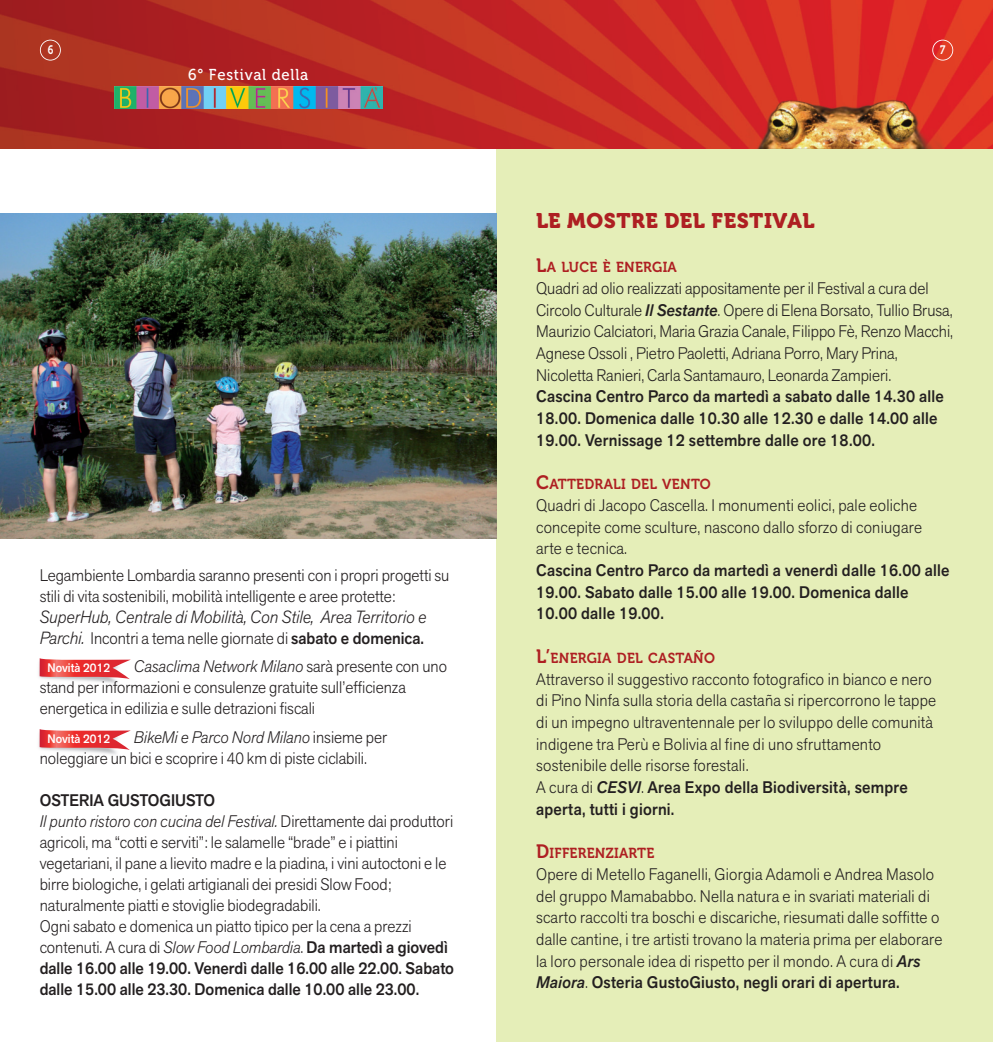
<style>
.page{position:relative;width:993px;height:1042px;background:#fff}
.page>*{position:absolute;margin:0;border:0;box-sizing:border-box;transform-origin:0 0}
.t1{font:21px "Museo 900";letter-spacing:.025em;color:#ae1f22}
.t2{font:italic 300 17.5px "Akzid Grtsk Next";color:#231f20;scale:.95 1}
.t3{font:300 16.62px/21.7px "Akzid Grtsk Next";color:#231f20;scale:.95 1}
.t4{font:500 16.62px/21.7px "Akzid Grtsk Next";letter-spacing:.015em;color:#231f20;scale:.95 1}
.t5{font:15.75px "Museo 500";letter-spacing:.05em;color:#fff;scale:.95 1}
.t6{font:14.35px "Museo 700";letter-spacing:.02em;color:#ae1f22;scale:.95 1}
.t7{font:500 12.25px "Akzid Grtsk Next";color:#fff;scale:.95 1}
.t8{font:12.25px "Museo 700";color:#fff;scale:.8 1}
.s1{font-style:italic;font-size:17.5px}
.s2{font-weight:500}
.s3{font-style:italic}
.s4{font-size:19.25px}
.s5{font-family:"Akzid Grtsk Next Med It";font-weight:400}
</style>
<div class="page">
<img style="left:38px;top:658px;width:92px;height:26px">
<svg style="left:40px;top:658px;width:91px;height:21px;background:#e96768"></svg>
<img style="left:38px;top:729px;width:79px;height:26px">
<svg style="left:40px;top:729px;width:91px;height:21px;background:#e96667"></svg>
<div style="left:496px;top:146px;width:496px;height:896px;background:#e5eeb8"></div>
<img style="left:0;top:0;width:992px;height:148px">
<div style="left:40px;top:40px;width:21px;height:21px;border:2px solid #fff;border-radius:50%"></div>
<div style="left:932px;top:40px;width:20px;height:21px;border:2px solid #fff;border-radius:50%"></div>
<img style="left:114px;top:86px;width:268px;height:23px">
<img style="left:0;top:213px;width:496px;height:326px">
<p class="t8" style="left:48px;top:42px;width:9px">6</p>
<p class="t8" style="left:939px;top:42px;width:8px">7</p>
<p class="t5" style="left:188px;top:69px;width:128px">6° Festival della</p>
<p class="t3" style="left:40px;top:566px;width:432px;line-height:21px">Legambiente Lombardia saranno presenti con i propri progetti su stili di vita sostenibili, mobilità intelligente e aree protette:</p>
<p class="t2" style="left:40px;top:610px;width:408px">SuperHub, Centrale di Mobilità, Con Stile, Area Territorio e</p>
<p class="t3" style="left:40px;top:629px;width:406px"><span class="s1">Parchi.</span> Incontri a tema nelle giornate di <span class="s2">sabato e domenica.</span></p>
<p class="t7" style="left:48px;top:663px;width:67px">Novità 2012</p>
<p class="t3" style="left:40px;top:657px;width:430px;line-height:21px;text-indent:94px"><span class="s3">Casaclima Network Milano</span> sarà presente con uno stand per informazioni e consulenze gratuite sull’efficienza energetica in edilizia e sulle detrazioni fiscali</p>
<p class="t7" style="left:48px;top:734px;width:67px">Novità 2012</p>
<p class="t3" style="left:40px;top:728px;width:367px;line-height:21px;text-indent:94px"><span class="s3">BikeMi e Parco Nord Milano</span> insieme per noleggiare un bici e scoprire i 40 km di piste ciclabili.</p>
<p class="t3" style="left:40px;top:791px;width:437px;line-height:21px"><span class="s2">OSTERIA GUSTOGIUSTO<br></span><span class="s3">Il punto ristoro con cucina del Festival.</span> Direttamente dai produttori agricoli, ma “cotti e serviti”: le salamelle “brade” e i piattini vegetariani, il pane a lievito madre e la piadina, i vini autoctoni e le birre biologiche, i gelati artigianali dei presidi Slow Food; naturalmente piatti e stoviglie biodegradabili.<br>Ogni sabato e domenica un piatto tipico per la cena a prezzi contenuti. A cura di <span class="s3">Slow Food Lombardia</span>. <span class="s2">Da martedì a giovedì dalle 16.00 alle 19.00. Venerdì dalle 16.00 alle 22.00. Sabato dalle 15.00 alle 23.30. Domenica dalle 10.00 alle 23.00.</span></p>
<p class="t1" style="left:536px;top:208px;width:280px">LE MOSTRE DEL FESTIVAL</p>
<p class="t6" style="left:536px;top:259px;width:149px"><span class="s4">L</span>A LUCE È ENERGIA</p>
<p class="t3" style="left:536px;top:279px;width:440px">Quadri ad olio realizzati appositamente per il Festival a cura del Circolo Culturale <span class="s5">Il Sestante</span>. Opere di Elena Borsato, Tullio Brusa, Maurizio Calciatori, Maria Grazia Canale, Filippo Fè, Renzo Macchi, Agnese Ossoli , Pietro Paoletti, Adriana Porro, Mary Prina, Nicoletta Ranieri, Carla Santamauro, Leonarda Zampieri.</p>
<p class="t4" style="left:536px;top:387px;width:430px">Cascina Centro Parco da martedì a sabato dalle 14.30 alle<br>18.00. Domenica dalle 10.30 alle 12.30 e dalle 14.00 alle<br>19.00. Vernissage 12 settembre dalle ore 18.00.</p>
<p class="t6" style="left:536px;top:476px;width:185px"><span class="s4">C</span>ATTEDRALI DEL VENTO</p>
<p class="t3" style="left:536px;top:496px;width:407px">Quadri di Jacopo Cascella. I monumenti eolici, pale eoliche concepite come sculture, nascono dallo sforzo di coniugare arte e tecnica.</p>
<p class="t4" style="left:536px;top:561px;width:436px">Cascina Centro Parco da martedì a venerdì dalle 16.00 alle<br>19.00. Sabato dalle 15.00 alle 19.00. Domenica dalle<br>10.00 dalle 19.00.</p>
<p class="t6" style="left:536px;top:649px;width:189px"><span class="s4">L’</span>ENERGIA DEL CASTAÑO</p>
<p class="t3" style="left:536px;top:669px;width:422px">Attraverso il suggestivo racconto fotografico in bianco e nero di Pino Ninfa sulla storia della castaña si ripercorrono le tappe di un impegno ultraventennale per lo sviluppo delle comunità indigene tra Perù e Bolivia al fine di uno sfruttamento sostenibile delle risorse forestali.<br>A cura di <span class="s5">CESVI</span>. <span class="s2">Area Expo della Biodiversità, sempre aperta, tutti i giorni.</span></p>
<p class="t6" style="left:536px;top:845px;width:126px"><span class="s4">D</span>IFFERENZIARTE</p>
<p class="t3" style="left:536px;top:865px;width:429px">Opere di Metello Faganelli, Giorgia Adamoli e Andrea Masolo del gruppo Mamababbo. Nella natura e in svariati materiali di scarto raccolti tra boschi e discariche, riesumati dalle soffitte o dalle cantine, i tre artisti trovano la materia prima per elaborare la loro personale idea di rispetto per il mondo. A cura di <span class="s5">Ars Maiora</span>. <span class="s2">Osteria GustoGiusto, negli orari di apertura.</span></p>
</div>
